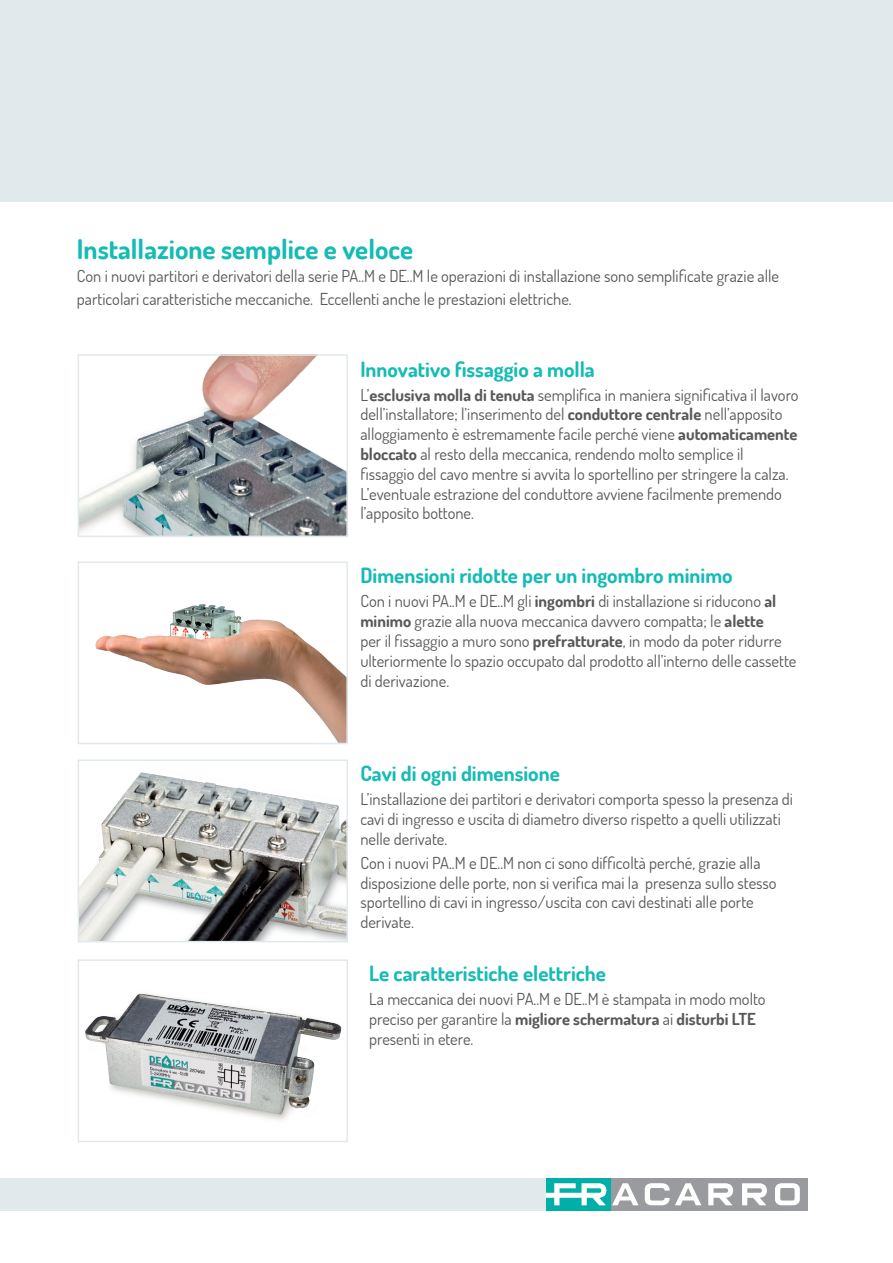
<style>
.page{position:relative;width:893px;height:1263px;background:#fff}
.page>*{position:absolute;margin:0;border:0;box-sizing:border-box;transform-origin:0 0}
.t1{font:700 27px "Dosis";color:#15bbb5}
.t2{font:700 21px "Dosis";color:#15bbb5}
.t3{font:16.5px/19.8px "Dosis";color:#57585a}
.s1{font-weight:700}
</style>
<div class="page">
<div style="left:0;top:0;width:893px;height:201px;background:#e2e9ed"></div>
<div style="left:0;top:1178px;width:687px;height:33px;background:#e2e9ed"></div>
<div style="left:605px;top:1178px;width:203px;height:32px;background:#999b9e"></div>
<div style="left:546px;top:1178px;width:64px;height:32px;background:#00afa8"></div>
<svg style="left:708px;top:1183px;width:25px;height:22px"></svg>
<svg style="left:742px;top:1183px;width:25px;height:22px"></svg>
<svg style="left:775px;top:1183px;width:25px;height:22px"></svg>
<svg style="left:612px;top:1183px;width:27px;height:22px"></svg>
<svg style="left:645px;top:1183px;width:56px;height:22px"></svg>
<svg style="left:546px;top:1183px;width:60px;height:22px"></svg>
<img style="left:81px;top:357px;width:264px;height:177px">
<div style="left:78px;top:354px;width:270px;height:183px;border:2px solid #e2e9ed"></div>
<img style="left:95px;top:604px;width:250px;height:137px">
<div style="left:78px;top:561px;width:270px;height:183px;border:2px solid #e2e9ed"></div>
<img style="left:81px;top:772px;width:264px;height:167px">
<div style="left:78px;top:759px;width:270px;height:183px;border:2px solid #e2e9ed"></div>
<img style="left:85px;top:993px;width:257px;height:127px">
<div style="left:78px;top:959px;width:270px;height:183px;border:2px solid #e2e9ed"></div>
<h1 class="t1" style="left:77px;top:232px;width:338px">Installazione semplice e veloce</h1>
<p class="t3" style="left:77px;top:264px;width:704px;line-height:22.5px">Con i nuovi partitori e derivatori della serie PA..M e DE..M le operazioni di installazione sono semplificate grazie alle particolari caratteristiche meccaniche. Eccellenti anche le prestazioni elettriche.</p>
<p class="t2" style="left:360px;top:355px;width:236px">Innovativo fissaggio a molla</p>
<p class="t3" style="left:360px;top:384px;width:440px">L’<span class="s1">esclusiva molla di tenuta</span> semplifica in maniera significativa il lavoro dell’installatore; l’inserimento del <span class="s1">conduttore centrale</span> nell’apposito alloggiamento è estremamente facile perché viene <span class="s1">automaticamente bloccato</span> al resto della meccanica, rendendo molto semplice il fissaggio del cavo mentre si avvita lo sportellino per stringere la calza.<br>L’eventuale estrazione del conduttore avviene facilmente premendo l’apposito bottone.</p>
<p class="t2" style="left:360px;top:562px;width:374px">Dimensioni ridotte per un ingombro minimo</p>
<p class="t3" style="left:360px;top:591px;width:437px">Con i nuovi PA..M e DE..M gli <span class="s1">ingombri</span> di installazione si riducono <span class="s1">al minimo</span> grazie alla nuova meccanica davvero compatta; le <span class="s1">alette<br></span>per il fissaggio a muro sono <span class="s1">prefratturate</span>, in modo da poter ridurre ulteriormente lo spazio occupato dal prodotto all’interno delle cassette di derivazione.</p>
<p class="t2" style="left:360px;top:760px;width:201px">Cavi di ogni dimensione</p>
<p class="t3" style="left:360px;top:789px;width:434px">L’installazione dei partitori e derivatori comporta spesso la presenza di cavi di ingresso e uscita di diametro diverso rispetto a quelli utilizzati nelle derivate.</p>
<p class="t3" style="left:360px;top:852px;width:418px">Con i nuovi PA..M e DE..M non ci sono difficoltà perché, grazie alla disposizione delle porte, non si verifica mai la presenza sullo stesso sportellino di cavi in ingresso/uscita con cavi destinati alle porte derivate.</p>
<p class="t2" style="left:369px;top:960px;width:238px">Le caratteristiche elettriche</p>
<p class="t3" style="left:369px;top:989px;width:398px">La meccanica dei nuovi PA..M e DE..M è stampata in modo molto preciso per garantire la <span class="s1">migliore schermatura</span> ai <span class="s1">disturbi LTE </span>presenti in etere.</p>
</div>
